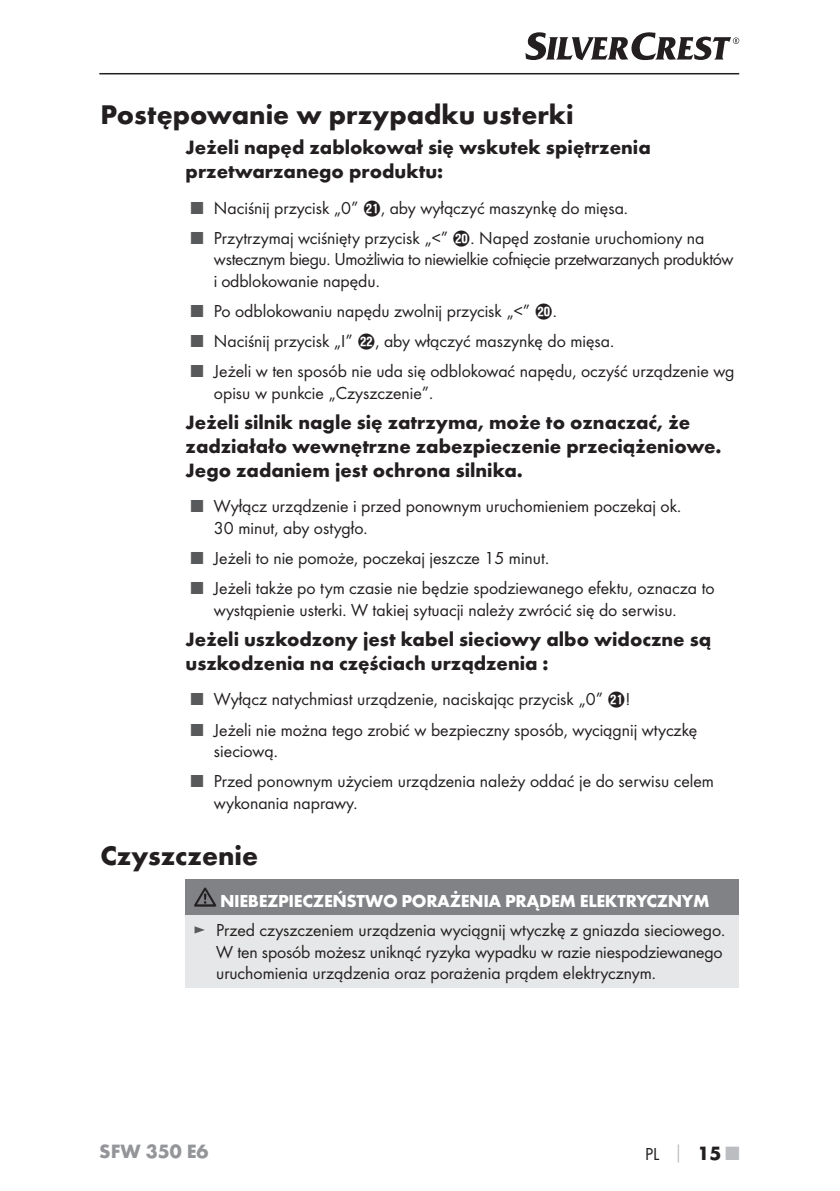
<style>
.page{position:relative;width:840px;height:1191px;background:#fff}
.page>*{position:absolute;margin:0;border:0;box-sizing:border-box;transform-origin:0 0}
.t1{font:700 28px "Futura";color:#231f20}
.t2{font:700 20px/24px "Futura";color:#231f20}
.t3{font:700 20px "Futura";color:#939598}
.t4{font:18px/21.6px "Futura Boo";color:#231f20}
.t5{font:700 18px "Futura";letter-spacing:-.02em;color:#fff}
.s1{color:#58595b}
.s2{font-family:"Hako PI Nummern"}
.s3{font-family:"Futura";font-weight:700;color:#bbbdc0}
.s4{font-family:"Futura";font-weight:700;font-size:20px}
.s5{font-family:"Futura";font-weight:700;font-size:20px;color:#bbbdc0}
</style>
<div class="page">
<hr style="left:99px;top:73px;width:639px;height:1px;background:#231f20">
<svg style="left:525px;top:32px;width:213px;height:28px"></svg>
<div style="left:185px;top:878px;width:553px;height:36px;background:#808285"></div>
<div style="left:185px;top:914px;width:553px;height:73px;background:#e6e7e8"></div>
<svg style="left:194px;top:887px;width:22px;height:19px"></svg>
<h1 class="t1" style="left:100px;top:104px;width:474px">Postępowanie w przypadku usterki</h1>
<p class="t2" style="left:185px;top:137px;width:466px">Jeżeli napęd zablokował się wskutek spiętrzenia przetwarzanego produktu:</p>
<p class="t4" style="left:191px;top:198px;width:438px"><span class="s1">■</span> Naciśnij przycisk „0” <span class="s2">A</span>, aby wyłączyć maszynkę do mięsa.</p>
<p class="t4" style="left:214px;top:228px;width:520px;text-indent:-23px"><span class="s1">■</span> Przytrzymaj wciśnięty przycisk „&lt;” <span class="s2">P</span>. Napęd zostanie uruchomiony na wstecznym biegu. Umożliwia to niewielkie cofnięcie przetwarzanych produktów i odblokowanie napędu.</p>
<p class="t4" style="left:191px;top:301px;width:367px"><span class="s1">■</span> Po odblokowaniu napędu zwolnij przycisk „&lt;” <span class="s2">P</span>.</p>
<p class="t4" style="left:191px;top:331px;width:424px"><span class="s1">■</span> Naciśnij przycisk „I” <span class="s2">S</span>, aby włączyć maszynkę do mięsa.</p>
<p class="t4" style="left:214px;top:361px;width:521px;text-indent:-23px"><span class="s1">■</span> Jeżeli w ten sposób nie uda się odblokować napędu, oczyść urządzenie wg opisu w punkcie „Czyszczenie”.</p>
<p class="t2" style="left:185px;top:412px;width:537px">Jeżeli silnik nagle się zatrzyma, może to oznaczać, że zadziałało wewnętrzne zabezpieczenie przeciążeniowe.<br>Jego zadaniem jest ochrona silnika.</p>
<p class="t4" style="left:214px;top:496px;width:468px;text-indent:-23px"><span class="s1">■</span> Wyłącz urządzenie i przed ponownym uruchomieniem poczekaj ok.<br>30 minut, aby ostygło.</p>
<p class="t4" style="left:191px;top:548px;width:359px"><span class="s1">■</span> Jeżeli to nie pomoże, poczekaj jeszcze 15 minut.</p>
<p class="t4" style="left:214px;top:578px;width:502px;text-indent:-23px"><span class="s1">■</span> Jeżeli także po tym czasie nie będzie spodziewanego efektu, oznacza to wystąpienie usterki. W takiej sytuacji należy zwrócić się do serwisu.</p>
<p class="t2" style="left:185px;top:628px;width:527px">Jeżeli uszkodzony jest kabel sieciowy albo widoczne są uszkodzenia na częściach urządzenia :</p>
<p class="t4" style="left:191px;top:689px;width:440px"><span class="s1">■</span> Wyłącz natychmiast urządzenie, naciskając przycisk „0” <span class="s2">A</span>!</p>
<p class="t4" style="left:214px;top:719px;width:484px;text-indent:-23px"><span class="s1">■</span> Jeżeli nie można tego zrobić w bezpieczny sposób, wyciągnij wtyczkę sieciową.</p>
<p class="t4" style="left:214px;top:771px;width:501px;text-indent:-23px"><span class="s1">■</span> Przed ponownym użyciem urządzenia należy oddać je do serwisu celem wykonania naprawy.</p>
<h1 class="t1" style="left:100px;top:844px;width:159px">Czyszczenie</h1>
<p class="t5" style="left:220px;top:893px;width:490px">NIEBEZPIECZEŃSTWO PORAŻENIA PRĄDEM ELEKTRYCZNYM</p>
<p class="t4" style="left:216px;top:920px;width:510px;text-indent:-23px"><span class="s1">►</span> Przed czyszczeniem urządzenia wyciągnij wtyczkę z gniazda sieciowego.<br>W ten sposób możesz uniknąć ryzyka wypadku w razie niespodziewanego uruchomienia urządzenia oraz porażenia prądem elektrycznym.</p>
<p class="t3" style="left:99px;top:1143px;width:111px">SFW 350 E6</p>
<p class="t4" style="left:644px;top:1143px;width:96px">PL <span class="s3">│</span> <span class="s4">15</span> <span class="s5">■</span></p>
</div>
